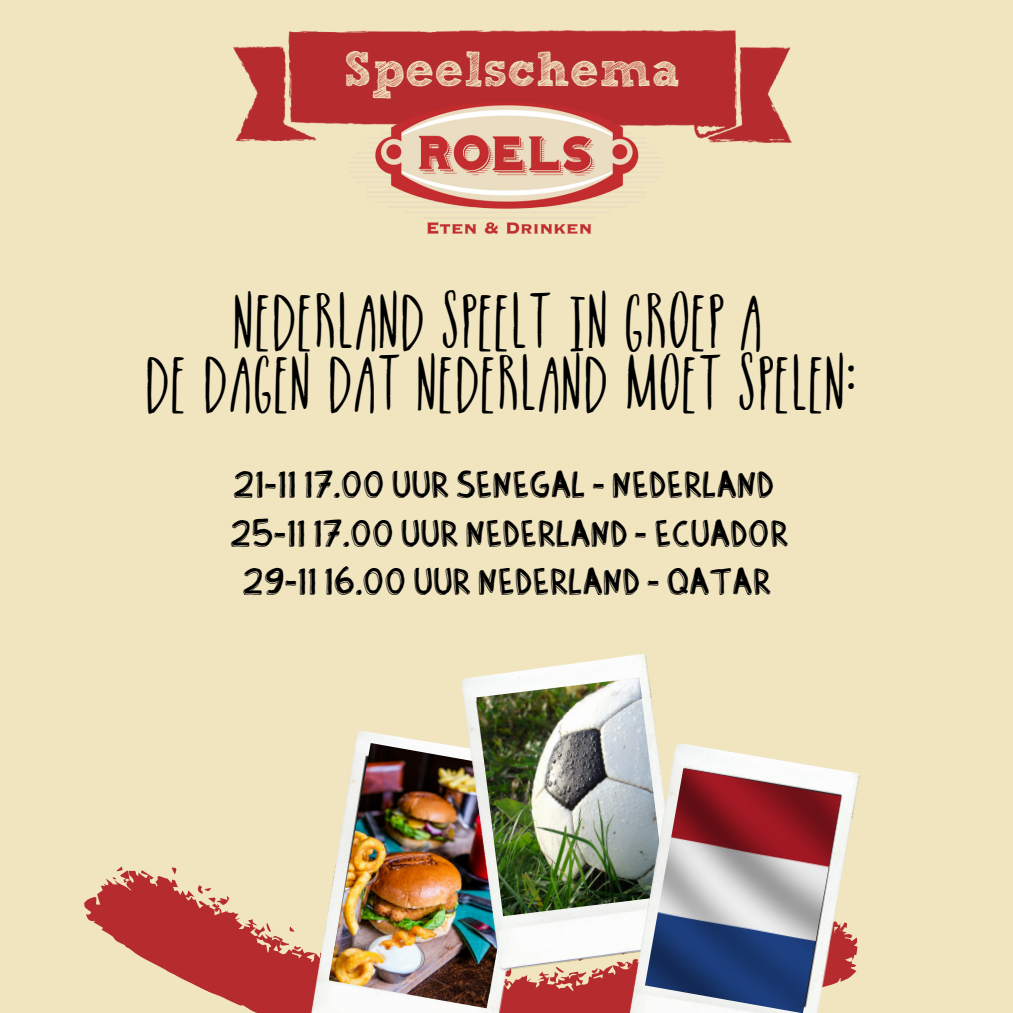
<style>
.page{position:relative;width:1013px;height:1013px;background:#fff}
.page>*{position:absolute;margin:0;border:0;box-sizing:border-box;transform-origin:0 0}
.t1{font:700 49.25px "freeversion Sketch Block";color:#f1e5c0}
.t2{font:44.38px/61.9px "Supernova";color:#000;text-align:center}
.t3{font:35px/48.8px "Barlow Solid";color:#000;text-align:center}
</style>
<div class="page">
<div style="left:0;top:0;width:1012px;height:1012px;background:#f1e5c0"></div>
<svg style="left:542px;top:971px;width:84px;height:41px;background:#ba3a39"></svg>
<svg style="left:555px;top:971px;width:43px;height:8px"></svg>
<svg style="left:84px;top:870px;width:226px;height:142px;fill:#b62c2e"></svg>
<svg style="left:169px;top:867px;width:9px;height:7px"></svg>
<svg style="left:264px;top:923px;width:37px;height:28px"></svg>
<svg style="left:111px;top:866px;width:22px;height:18px"></svg>
<svg style="left:195px;top:884px;width:35px;height:30px"></svg>
<svg style="left:139px;top:870px;width:15px;height:10px"></svg>
<img style="left:233px;top:30px;width:558px;height:112px">
<img style="left:310px;top:731px;width:232px;height:281px">
<img style="left:329px;top:743px;width:199px;height:265px">
<img style="left:460px;top:654px;width:189px;height:317px">
<img style="left:476px;top:677px;width:181px;height:239px">
<img style="left:626px;top:742px;width:234px;height:270px">
<img style="left:645px;top:768px;width:196px;height:244px">
<img style="left:350px;top:103px;width:313px;height:130px">
<h1 class="t1" style="left:344px;top:49px;width:338px">Speelschema</h1>
<p class="t2" style="left:145px;top:286px;width:712px">NEDERLAND SPEELT IN GROEP A<br>DE DAGEN DAT NEDERLAND MOET SPELEN:</p>
<p class="t3" style="left:229px;top:459px;width:558px">21-11 17.00 UUR SENEGAL - NEDERLAND<br>25-11 17.00 UUR NEDERLAND - ECUADOR<br>29-11 16.00 UUR NEDERLAND - QATAR</p>
</div>
